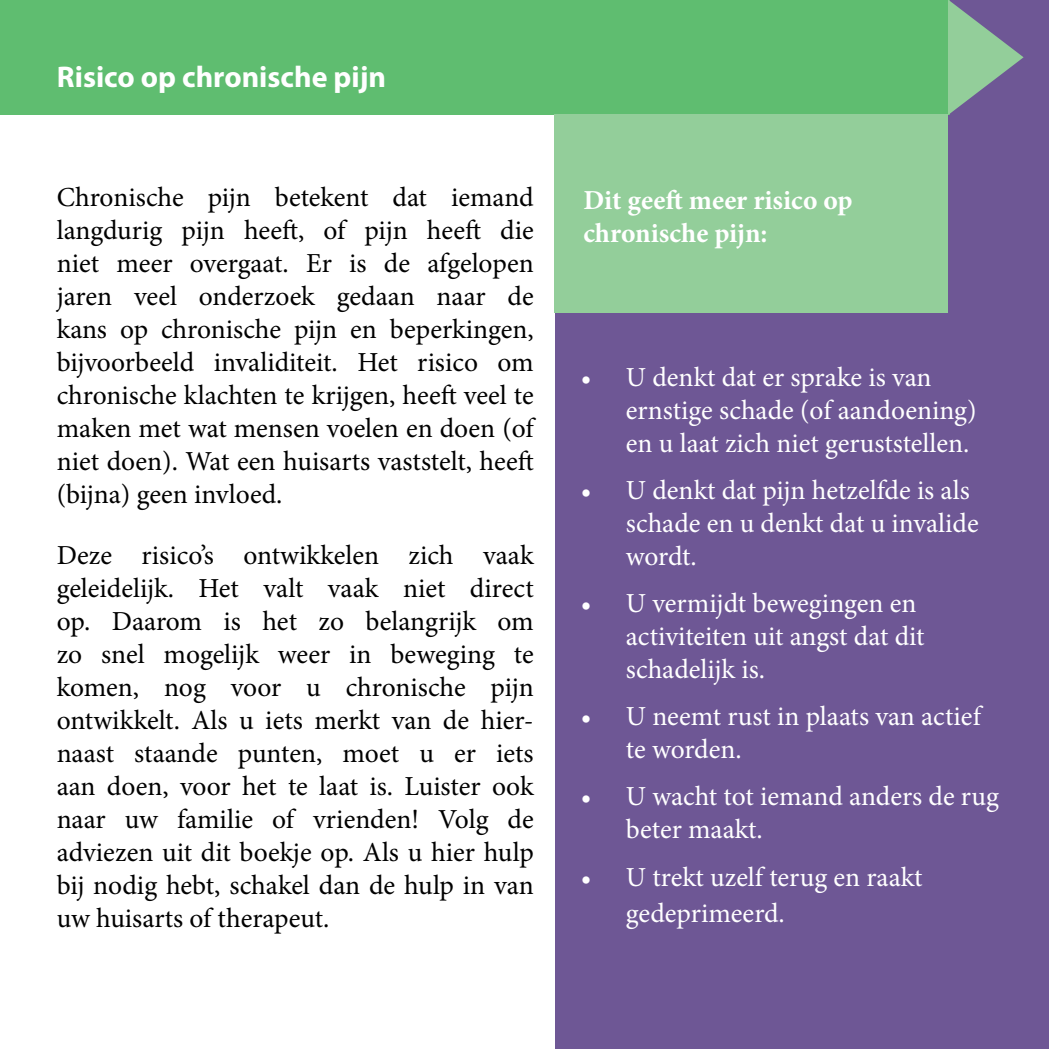
<style>
.page{position:relative;width:1049px;height:1049px;background:#fff}
.page>*{position:absolute;margin:0;border:0;box-sizing:border-box;transform-origin:0 0}
.t1{font:700 30px "Myriad Pro";color:#fff}
.t2{font:27.5px/33px "Minion Pro";color:#000;text-align:justify}
.t3{font:27.5px/33px "Minion Pro";color:#fff}
.t4{font:700 27.5px/33px "Minion Pro";color:#fff}
</style>
<div class="page">
<div style="left:555px;top:0;width:494px;height:1049px;background:#6e5795"></div>
<div style="left:0;top:0;width:950px;height:115px;background:#5fbd70"></div>
<svg style="left:948px;top:0;width:75px;height:115px"></svg>
<div style="left:555px;top:115px;width:393px;height:198px;background:#93ce9a"></div>
<p class="t1" style="left:57px;top:57px;width:331px">Risico op chronische pijn</p>
<p class="t2" style="left:57px;top:180px;width:479px">Chronische pijn betekent dat iemand langdurig pijn heeft, of pijn heeft die niet meer overgaat. Er is de afgelopen jaren veel onderzoek gedaan naar de kans op chronische pijn en beperkingen, bijvoorbeeld invaliditeit. Het risico om chronische klachten te krijgen, heeft veel te maken met wat mensen voelen en doen (of niet doen). Wat een huisarts vaststelt, heeft (bijna) geen invloed.</p>
<p class="t2" style="left:57px;top:539px;width:479px">Deze risico’s ontwikkelen zich vaak geleidelijk. Het valt vaak niet direct op. Daarom is het zo belangrijk om zo snel mogelijk weer in beweging te komen, nog voor u chronische pijn ontwikkelt. Als u iets merkt van de hier&shy;naast staande punten, moet u er iets aan doen, voor het te laat is. Luister ook naar uw familie of vrienden! Volg de adviezen uit dit boekje op. Als u hier hulp bij nodig hebt, schakel dan de hulp in van uw huisarts of therapeut.</p>
<p class="t4" style="left:583px;top:184px;width:271px">Dit geeft meer risico op chronische pijn:</p>
<p class="t3" style="left:626px;top:360px;width:352px;text-indent:-45px">• U denkt dat er sprake is van ernstige schade (of aandoening) en u laat zich niet geruststellen.</p>
<p class="t3" style="left:626px;top:474px;width:354px;text-indent:-45px">• U denkt dat pijn hetzelfde is als schade en u denkt dat u invalide wordt.</p>
<p class="t3" style="left:626px;top:587px;width:300px;text-indent:-45px">• U vermijdt bewegingen en activiteiten uit angst dat dit schadelijk is.</p>
<p class="t3" style="left:626px;top:700px;width:356px;text-indent:-45px">• U neemt rust in plaats van actief te worden.</p>
<p class="t3" style="left:626px;top:780px;width:374px;text-indent:-45px">• U wacht tot iemand anders de rug beter maakt.</p>
<p class="t3" style="left:626px;top:859px;width:298px;line-height:36px;text-indent:-45px">• U trekt uzelf terug en raakt gedeprimeerd.</p>
</div>
